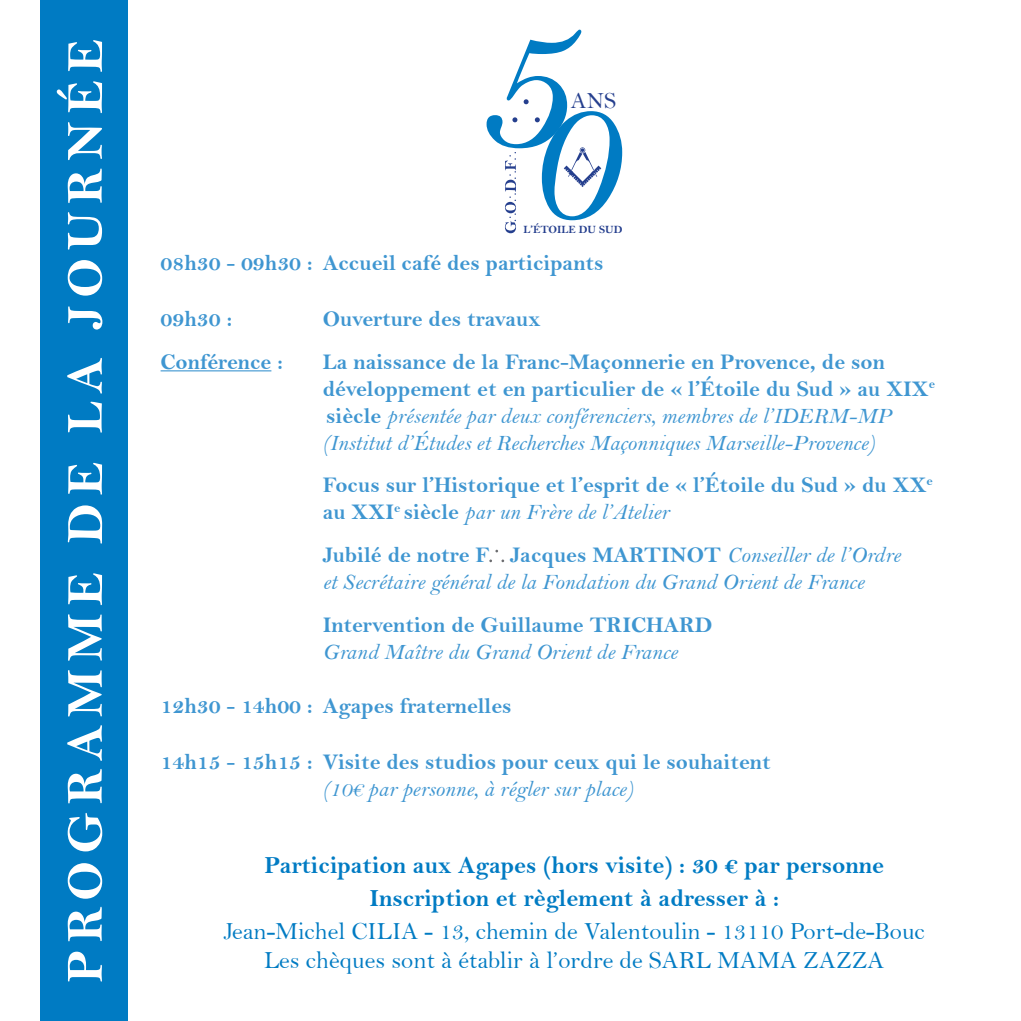
<style>
.page{position:relative;width:1021px;height:1021px;background:#fff}
.page>*{position:absolute;margin:0;border:0;box-sizing:border-box;transform-origin:0 0}
.t1{font:51.75px "Bell MT Bold";letter-spacing:.14em;color:#fff}
.t2{font:24.75px "Bell";color:#007bc3}
.t3{font:24.75px "Bell MT Bold";color:#007bc3}
.t4{font:23.18px "Bell";color:#253f8e}
.t5{font:22.5px/27px "Bell MT Bold";color:#3f96d1}
.t6{font:22.5px "Bell MT Italic";color:#3f96d1}
.t7{font:11.25px "Bell MT Bold";color:#253f8e}
.s1{font-family:"Bell MT Italic"}
.s2{font-family:"Bell MT Bold"}
</style>
<div class="page">
<hr style="left:161px;top:370px;width:110px;height:1px;background:#3f96d1">
<div style="left:40px;top:0;width:88px;height:1020px;background:#007bc3"></div>
<svg style="left:486px;top:30px;width:136px;height:203px"></svg>
<p class="t1" style="left:54px;top:983px;width:945px;rotate:-90deg">PROGRAMME DE LA JOURNÉE</p>
<p class="t4" style="left:570px;top:87px;width:47px">ANS</p>
<p class="t7" style="left:523px;top:223px;width:100px">L’ÉTOILE DU SUD</p>
<p class="t5" style="left:161px;top:249px;width:444px">08h30 - 09h30 : Accueil café des participants</p>
<p class="t5" style="left:161px;top:305px;width:73px">09h30 :</p>
<p class="t5" style="left:323px;top:305px;width:219px">Ouverture des travaux</p>
<p class="t5" style="left:161px;top:348px;width:124px">Conférence :</p>
<p class="t5" style="left:323px;top:348px;width:563px">La naissance de la Franc-Maçonnerie en Provence, de son</p>
<p class="t5" style="left:323px;top:375px;width:614px">développement et en particulier de « l’Étoile du Sud » au XIX<sup>e </sup>siècle <span class="s1">présentée par deux conférenciers, membres de l’IDERM-MP</span></p>
<p class="t6" style="left:323px;top:429px;width:554px">(Institut d’Études et Recherches Maçonniques Marseille-Provence)</p>
<p class="t5" style="left:323px;top:471px;width:611px">Focus sur l’Historique et l’esprit de « l’Étoile du Sud » du XX<sup>e</sup></p>
<p class="t6" style="left:323px;top:499px;width:348px"><span class="s2">au XXI</span><sup>e</sup> <span class="s2">siècle</span> par un Frère de l’Atelier</p>
<p class="t5" style="left:323px;top:541px;width:579px">Jubilé de notre F Jacques MARTINOT <span class="s1">Conseiller de l’Ordre</span></p>
<p class="t6" style="left:323px;top:568px;width:543px">et Secrétaire général de la Fondation du Grand Orient de France</p>
<p class="t5" style="left:323px;top:611px;width:391px">Intervention de Guillaume TRICHARD</p>
<p class="t6" style="left:323px;top:638px;width:356px">Grand Maître du Grand Orient de France</p>
<p class="t5" style="left:161px;top:692px;width:352px">12h30 - 14h00 : Agapes fraternelles</p>
<p class="t5" style="left:323px;top:747px;width:449px;text-indent:-162px">14h15 - 15h15 : Visite des studios pour ceux qui le souhaitent <span class="s1">(10€ par personne, à régler sur place)</span></p>
<p class="t3" style="left:264px;top:850px;width:621px">Participation aux Agapes (hors visite) : 30 € par personne</p>
<p class="t3" style="left:369px;top:883px;width:411px">Inscription et règlement à adresser à :</p>
<p class="t2" style="left:224px;top:916px;width:702px">Jean-Michel CILIA - 13, chemin de Valentoulin - 13110 Port-de-Bouc</p>
<p class="t2" style="left:264px;top:945px;width:622px">Les chèques sont à établir à l’ordre de SARL MAMA ZAZZA</p>
</div>
